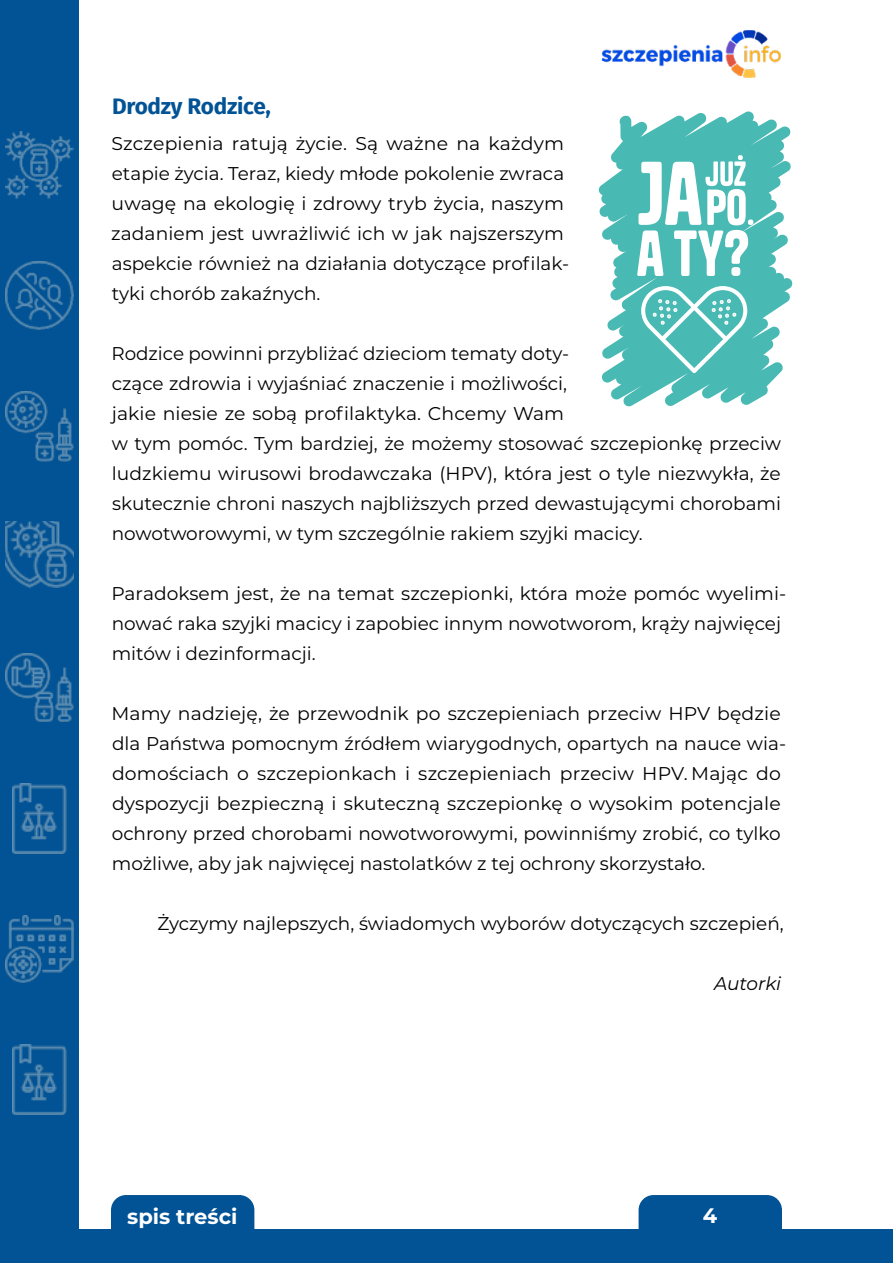
<style>
.page{position:relative;width:893px;height:1263px;background:#fff}
.page>*{position:absolute;margin:0;border:0;box-sizing:border-box;transform-origin:0 0}
.t1{font:700 22.5px "Fira Sans";letter-spacing:-.01em;color:#025395}
.t2{font:700 21px "Montserrat";color:#fff}
.t3{font:18.45px/30px "Montserrat";color:#000}
.t4{font:italic 18.45px "Montserrat";letter-spacing:-.01em;color:#000}
</style>
<div class="page">
<div style="left:0;top:0;width:79px;height:1260px;background:#025395"></div>
<img style="left:6px;top:131px;width:67px;height:67px">
<img style="left:6px;top:262px;width:67px;height:67px">
<img style="left:6px;top:391px;width:67px;height:70px">
<img style="left:6px;top:522px;width:67px;height:66px">
<img style="left:6px;top:654px;width:67px;height:67px">
<img style="left:12px;top:783px;width:54px;height:70px">
<img style="left:6px;top:915px;width:67px;height:67px">
<img style="left:12px;top:1044px;width:54px;height:70px">
<svg style="left:598px;top:111px;width:195px;height:296px;fill:#48b9b3"></svg>
<svg style="left:641px;top:286px;width:106px;height:87px;background:#6cc6c1"></svg>
<svg style="left:637px;top:155px;width:116px;height:121px"></svg>
<div style="left:111px;top:1195px;width:143px;height:35px;background:#025395"></div>
<div style="left:639px;top:1195px;width:143px;height:35px;background:#025395"></div>
<div style="left:0;top:1230px;width:893px;height:33px;background:#025395"></div>
<img style="left:601px;top:31px;width:180px;height:46px">
<p class="t1" style="left:112px;top:87px;width:160px">Drodzy Rodzice,</p>
<p class="t3" style="left:111px;top:128px;width:460px">Szczepienia ratują życie. Są ważne na każdym etapie życia. Teraz, kiedy młode pokolenie zwraca uwagę na ekologię i zdrowy tryb życia, naszym zadaniem jest uwrażliwić ich w jak najszerszym aspekcie również na działania dotyczące profilak&shy;tyki chorób zakaźnych.</p>
<p class="t3" style="left:111px;top:338px;width:671px">Rodzice powinni przybliżać dzieciom tematy doty-<br>czące zdrowia i wyjaśniać znaczenie i możliwości,<br>jakie niesie ze sobą profilaktyka. Chcemy Wam<br>w tym pomóc. Tym bardziej, że możemy stosować szczepionkę przeciw ludzkiemu wirusowi brodawczaka (HPV), która jest o tyle niezwykła, że skutecznie chroni naszych najbliższych przed dewastującymi chorobami nowotworowymi, w tym szczególnie rakiem szyjki macicy.</p>
<p class="t3" style="left:111px;top:578px;width:676px">Paradoksem jest, że na temat szczepionki, która może pomóc wyelimi&shy;nować raka szyjki macicy i zapobiec innym nowotworom, krąży najwięcej mitów i dezinformacji.</p>
<p class="t3" style="left:111px;top:698px;width:676px">Mamy nadzieję, że przewodnik po szczepieniach przeciw HPV będzie dla Państwa pomocnym źródłem wiarygodnych, opartych na nauce wia&shy;domościach o szczepionkach i szczepieniach przeciw HPV. Mając do dyspozycji bezpieczną i skuteczną szczepionkę o wysokim potencjale ochrony przed chorobami nowotworowymi, powinniśmy zrobić, co tylko możliwe, aby jak najwięcej nastolatków z tej ochrony skorzystało.</p>
<p class="t3" style="left:157px;top:908px;width:628px">Życzymy najlepszych, świadomych wyborów dotyczących szczepień,</p>
<p class="t4" style="left:714px;top:971px;width:69px">Autorki</p>
<p class="t2" style="left:127px;top:1202px;width:112px">spis treści</p>
<p class="t2" style="left:703px;top:1200px;width:16px">4</p>
</div>
